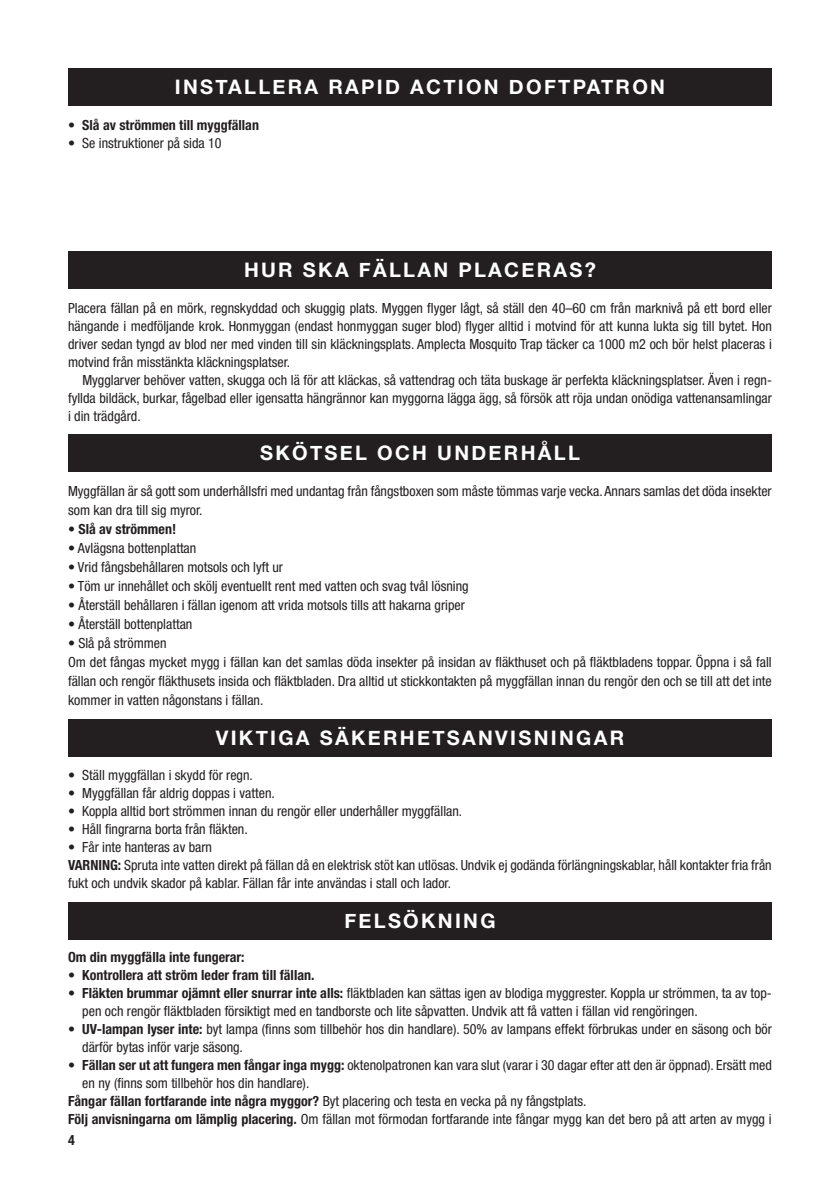
<style>
.page{position:relative;width:840px;height:1191px;background:#fff}
.page>*{position:absolute;margin:0;border:0;box-sizing:border-box;transform-origin:0 0}
.t1{font:700 20px "Helvetica Neue";letter-spacing:.115em;color:#fff}
.t2{font:condensed 14px/18px "Helvetica Neue";color:#231f20}
.t3{font:700 condensed 14px "Helvetica Neue";color:#231f20}
.s1{font-weight:700}
</style>
<div class="page">
<div style="left:68px;top:68px;width:703px;height:37px;background:#231f20"></div>
<div style="left:68px;top:719px;width:703px;height:38px;background:#231f20"></div>
<div style="left:68px;top:902px;width:703px;height:38px;background:#231f20"></div>
<div style="left:68px;top:252px;width:703px;height:37px;background:#231f20"></div>
<div style="left:68px;top:435px;width:703px;height:37px;background:#231f20"></div>
<h1 class="t1" style="left:175px;top:74px;width:491px">INSTALLERA RAPID ACTION DOFTPATRON</h1>
<p class="t3" style="left:68px;top:116px;width:192px">• Slå av strömmen till myggfällan</p>
<p class="t2" style="left:68px;top:134px;width:155px">• Se instruktioner på sida 10</p>
<h1 class="t1" style="left:244px;top:258px;width:353px">HUR SKA FÄLLAN PLACERAS?</h1>
<p class="t2" style="left:68px;top:299px;width:705px;text-align:justify">Placera fällan på en mörk, regnskyddad och skuggig plats. Myggen flyger lågt, så ställ den 40–60 cm från marknivå på ett bord eller hängande i medföljande krok. Honmyggan (endast honmyggan suger blod) flyger alltid i motvind för att kunna lukta sig till bytet. Hon driver sedan tyngd av blod ner med vinden till sin kläckningsplats. Amplecta Mosquito Trap täcker ca 1000 m2 och bör helst placeras i motvind från misstänkta kläckningsplatser.</p>
<p class="t2" style="left:68px;top:371px;width:705px;text-align:justify;text-indent:14px">Mygglarver behöver vatten, skugga och lä för att kläckas, så vattendrag och täta buskage är perfekta kläckningsplatser. Även i regn&shy;fyllda bildäck, burkar, fågelbad eller igensatta hängrännor kan myggorna lägga ägg, så försök att röja undan onödiga vattenansamlingar i din trädgård.</p>
<h1 class="t1" style="left:260px;top:441px;width:321px">SKÖTSEL OCH UNDERHÅLL</h1>
<p class="t2" style="left:68px;top:481px;width:704px;line-height:19px">Myggfällan är så gott som underhållsfri med undantag från fångstboxen som måste tömmas varje vecka. Annars samlas det döda insekter som kan dra till sig myror.</p>
<p class="t3" style="left:68px;top:520px;width:109px">• Slå av strömmen!</p>
<p class="t2" style="left:68px;top:539px;width:130px">• Avlägsna bottenplattan</p>
<p class="t2" style="left:68px;top:558px;width:216px">• Vrid fångsbehållaren motsols och lyft ur</p>
<p class="t2" style="left:68px;top:577px;width:402px">• Töm ur innehållet och skölj eventuellt rent med vatten och svag tvål lösning</p>
<p class="t2" style="left:68px;top:596px;width:398px">• Återställ behållaren i fällan igenom att vrida motsols tills att hakarna griper</p>
<p class="t2" style="left:68px;top:615px;width:126px">• Återställ bottenplattan</p>
<p class="t2" style="left:68px;top:633px;width:704px;line-height:19px">• Slå på strömmen<br>Om det fångas mycket mygg i fällan kan det samlas döda insekter på insidan av fläkthuset och på fläktbladens toppar. Öppna i så fall fällan och rengör fläkthusets insida och fläktbladen. Dra alltid ut stickkontakten på myggfällan innan du rengör den och se till att det inte kommer in vatten någonstans i fällan.</p>
<h1 class="t1" style="left:216px;top:725px;width:409px">VIKTIGA SÄKERHETSANVISNINGAR</h1>
<p class="t2" style="left:68px;top:766px;width:186px">• Ställ myggfällan i skydd för regn.</p>
<p class="t2" style="left:68px;top:784px;width:208px">• Myggfällan får aldrig doppas i vatten.</p>
<p class="t2" style="left:68px;top:802px;width:395px">• Koppla alltid bort strömmen innan du rengör eller underhåller myggfällan.</p>
<p class="t2" style="left:68px;top:820px;width:181px">• Håll fingrarna borta från fläkten.</p>
<p class="t2" style="left:68px;top:838px;width:704px">• Får inte hanteras av barn<br><span class="s1">VARNING:</span> Spruta inte vatten direkt på fällan då en elektrisk stöt kan utlösas. Undvik ej godända förlängningskablar, håll kontakter fria från fukt och undvik skador på kablar. Fällan får inte användas i stall och lador.</p>
<h1 class="t1" style="left:344px;top:908px;width:153px">FELSÖKNING</h1>
<p class="t3" style="left:68px;top:948px;width:178px">Om din myggfälla inte fungerar:</p>
<p class="t3" style="left:68px;top:966px;width:248px">• Kontrollera att ström leder fram till fällan.</p>
<p class="t2" style="left:82px;top:984px;width:690px;text-indent:-14px">• <span class="s1">Fläkten brummar ojämnt eller snurrar inte alls:</span> fläktbladen kan sättas igen av blodiga myggrester. Koppla ur strömmen, ta av top&shy;pen och rengör fläktbladen försiktigt med en tandborste och lite såpvatten. Undvik att få vatten i fällan vid rengöringen.</p>
<p class="t2" style="left:82px;top:1020px;width:690px;text-indent:-14px">• <span class="s1">UV-lampan lyser inte:</span> byt lampa (finns som tillbehör hos din handlare). 50% av lampans effekt förbrukas under en säsong och bör därför bytas inför varje säsong.</p>
<p class="t2" style="left:68px;top:1056px;width:704px">• <span class="s1">Fällan ser ut att fungera men fångar inga mygg:</span> oktenolpatronen kan vara slut (varar i 30 dagar efter att den är öppnad). Ersätt med</p>
<p class="t2" style="left:82px;top:1074px;width:228px">en ny (finns som tillbehör hos din handlare).</p>
<p class="t2" style="left:68px;top:1092px;width:520px"><span class="s1">Fångar fällan fortfarande inte några myggor?</span> Byt placering och testa en vecka på ny fångstplats.</p>
<p class="t2" style="left:68px;top:1110px;width:704px"><span class="s1">Följ anvisningarna om lämplig placering.</span> Om fällan mot förmodan fortfarande inte fångar mygg kan det bero på att arten av mygg i</p>
<p class="t3" style="left:68px;top:1131px;width:8px">4</p>
</div>
